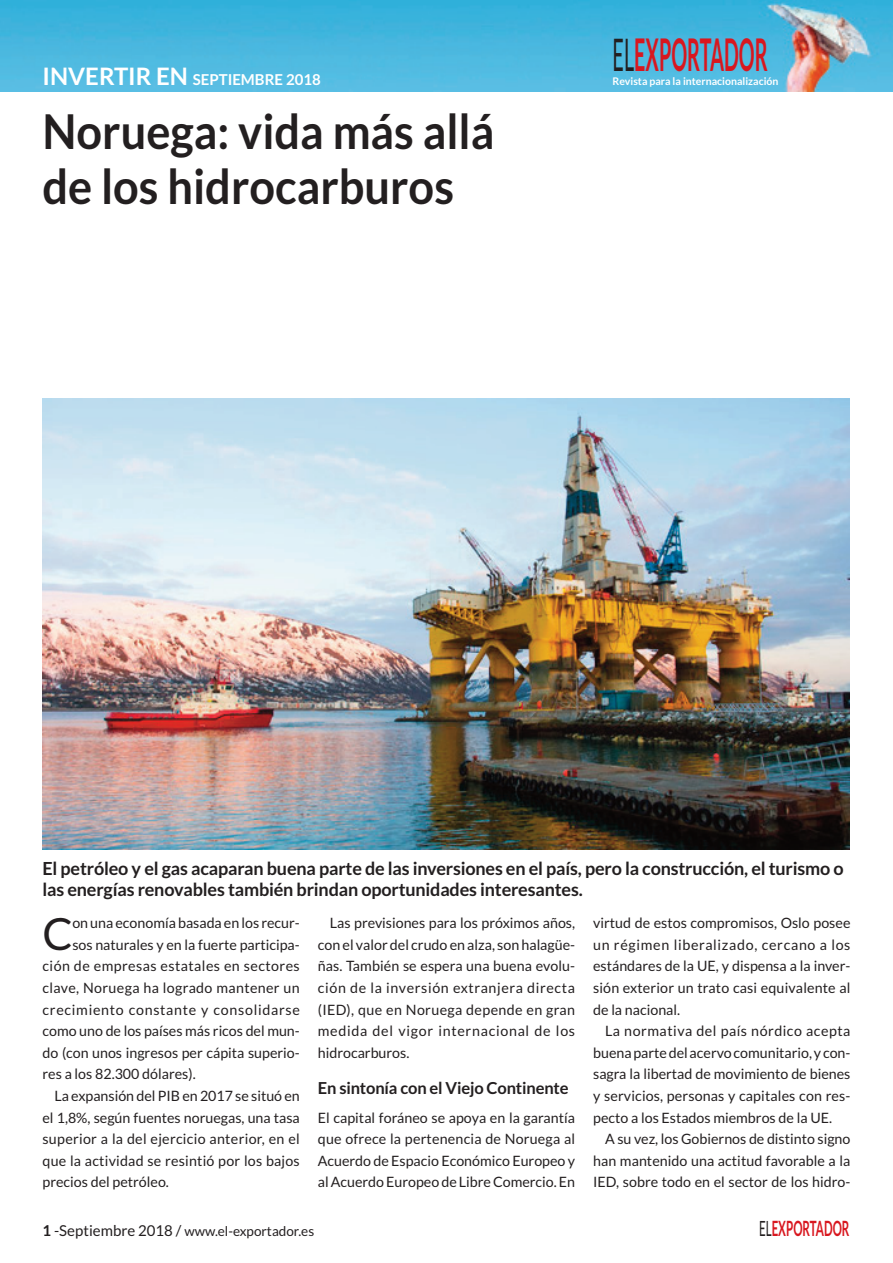
<style>
.page{position:relative;width:893px;height:1263px;background:#fff}
.page>*{position:absolute;margin:0;border:0;box-sizing:border-box;transform-origin:0 0}
.t1{font:700 48px/55.2px "Lato";color:#231f20;scale:.94 1}
.t2{font:700 45px "Lato";color:#d8171f;scale:.44 1}
.t3{font:44.4px "Lato";color:#231f20}
.t4{font:700 21px "Lato";color:#d8171f;scale:.55 1}
.t5{font:700 18px/21px "Lato";letter-spacing:-.01em;color:#231f20}
.t6{font:700 16.5px "Lato";letter-spacing:-.01em;color:#231f20}
.t7{font:700 15px "Lato";color:#fff}
.t8{font:14.25px/21.6px "Lato";color:#231f20;text-align:justify}
.t9{font:14.25px "Lato";letter-spacing:.05em;color:#231f20}
.t10{font:14.25px "Lato";letter-spacing:.02em;color:#231f20}
.t11{font:14.25px "Lato";letter-spacing:.03em;color:#231f20}
.t12{font:14.25px "Lato";letter-spacing:.025em;color:#231f20}
.t13{font:14.25px "Lato";letter-spacing:.035em;color:#231f20}
.t14{font:13.5px "Lato";color:#231f20}
.t15{font:700 10.5px "Lato";color:#fff}
.s1{font-size:24px}
.s2{font-weight:400;color:#231f20}
.s3{font-weight:700;font-size:15px}
.s4{font-size:15px}
</style>
<div class="page">
<img style="left:0;top:0;width:893px;height:91px">
<img style="left:43px;top:399px;width:807px;height:451px">
<p class="t7" style="left:43px;top:74px;width:280px"><span class="s1">INVERTIR EN</span> SEPTIEMBRE 2018</p>
<p class="t1" style="left:43px;top:108px;width:482px">Noruega: vida más allá de los hidrocarburos</p>
<p class="t2" style="left:613px;top:38px;width:354px"><span class="s2">EL</span>EXPORTADOR</p>
<p class="t15" style="left:613px;top:77px;width:167px">Revista para la internacionalización</p>
<p class="t5" style="left:43px;top:860px;width:803px">El petróleo y el gas acaparan buena parte de las inversiones en el país, pero la construcción, el turismo o las energías renovables también brindan oportunidades interesantes.</p>
<p class="t3" style="left:43px;top:917px;width:32px">C</p>
<p class="t8" style="left:72px;top:913px;width:229px">on una economía basada en los recur-</p>
<p class="t8" style="left:72px;top:935px;width:229px">sos naturales y en la fuerte participa-</p>
<p class="t11" style="left:43px;top:961px;width:259px">ción de empresas estatales en sectores</p>
<p class="t12" style="left:43px;top:982px;width:259px">clave, Noruega ha logrado mantener un</p>
<p class="t9" style="left:43px;top:1004px;width:259px">crecimiento constante y consolidarse</p>
<p class="t8" style="left:43px;top:1021px;width:259px">como uno de los países más ricos del mun-</p>
<p class="t8" style="left:43px;top:1043px;width:259px">do (con unos ingresos per cápita superio-</p>
<p class="t8" style="left:43px;top:1065px;width:155px">res a los 82.300 dólares).</p>
<p class="t8" style="left:55px;top:1086px;width:247px">La expansión del PIB en 2017 se situó en</p>
<p class="t8" style="left:43px;top:1108px;width:259px">el 1,8%, según fuentes noruegas, una tasa</p>
<p class="t10" style="left:43px;top:1134px;width:259px">superior a la del ejercicio anterior, en el</p>
<p class="t8" style="left:43px;top:1151px;width:259px">que la actividad se resintió por los bajos</p>
<p class="t8" style="left:43px;top:1173px;width:128px">precios del petróleo.</p>
<p class="t8" style="left:318px;top:913px;width:259px;text-indent:12px">Las previsiones para los próximos años, con el valor del crudo en alza, son halagüe&shy;ñas. También se espera una buena evolu&shy;ción de la inversión extranjera directa (IED), que en Noruega depende en gran medida del vigor internacional de los hidrocarburos.</p>
<p class="t6" style="left:318px;top:1081px;width:252px">En sintonía con el Viejo Continente</p>
<p class="t8" style="left:318px;top:1108px;width:259px">El capital foráneo se apoya en la garantía que ofrece la pertenencia de Noruega al Acuerdo de Espacio Económico Europeo y al Acuerdo Europeo de Libre Comercio. En</p>
<p class="t8" style="left:593px;top:913px;width:259px">virtud de estos compromisos, Oslo posee</p>
<p class="t9" style="left:593px;top:939px;width:259px">un régimen liberalizado, cercano a los</p>
<p class="t8" style="left:593px;top:957px;width:259px">estándares de la UE, y dispensa a la inver-</p>
<p class="t8" style="left:593px;top:978px;width:259px">sión exterior un trato casi equivalente al</p>
<p class="t8" style="left:593px;top:1000px;width:88px">de la nacional.</p>
<p class="t13" style="left:605px;top:1026px;width:247px">La normativa del país nórdico acepta</p>
<p class="t8" style="left:593px;top:1043px;width:259px">buena parte del acervo comunitario, y con-</p>
<p class="t8" style="left:593px;top:1065px;width:259px">sagra la libertad de movimiento de bienes</p>
<p class="t8" style="left:593px;top:1086px;width:259px">y servicios, personas y capitales con res-</p>
<p class="t8" style="left:593px;top:1108px;width:240px">pecto a los Estados miembros de la UE.</p>
<p class="t8" style="left:605px;top:1129px;width:247px">A su vez, los Gobiernos de distinto signo</p>
<p class="t8" style="left:593px;top:1151px;width:259px">han mantenido una actitud favorable a la</p>
<p class="t8" style="left:593px;top:1173px;width:259px">IED, sobre todo en el sector de los hidro-</p>
<p class="t14" style="left:43px;top:1226px;width:273px"><span class="s3">1</span> <span class="s4">-Septiembre 2018 /</span> www.el-exportador.es</p>
<p class="t4" style="left:759px;top:1220px;width:166px"><span class="s2">EL</span>EXPORTADOR</p>
</div>
